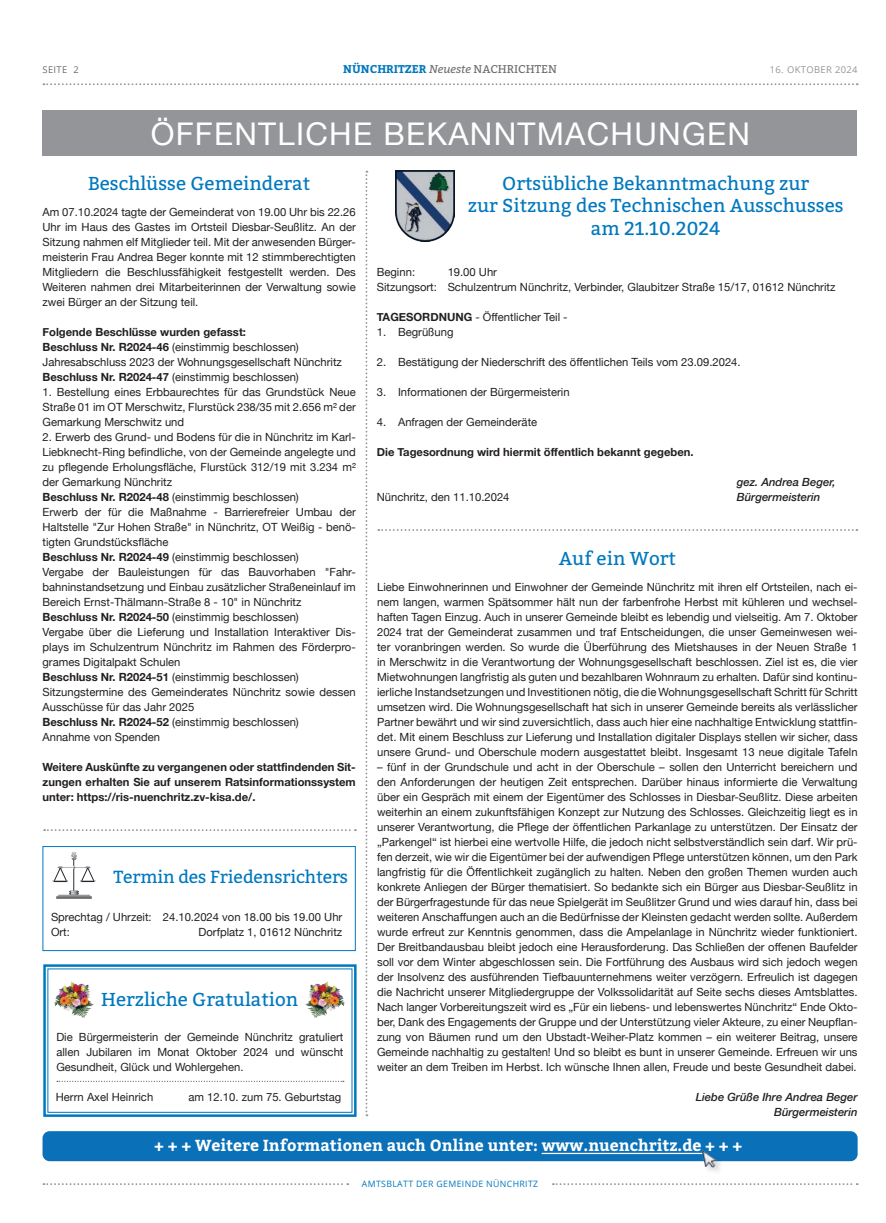
<style>
.page{position:relative;width:886px;height:1223px;background:#fff}
.page>*{position:absolute;margin:0;border:0;box-sizing:border-box;transform-origin:0 0}
.t1{font:31.25px "Helvetica Neue";letter-spacing:.04em;color:#fff}
.t2{font:18.75px/22.5px "Bitter";color:#0078be;text-align:center}
.t3{font:17.5px "Bitter";letter-spacing:-.01em;color:#0078be}
.t4{font:700 16px "Bitter";color:#fff}
.t5{font:11.25px/15px "Helvetica Neue";color:#231f20;text-align:justify}
.t6{font:700 11.25px/15px "Helvetica Neue";color:#231f20;text-align:justify}
.t7{font:italic 500 11.25px/15px "Helvetica Neue";color:#231f20;text-align:right}
.t8{font:700 11.25px "Bitter";color:#0078be}
.t9{font:9.38px "Open Sans";letter-spacing:.04em;color:#939598}
.t10{font:9.38px "Open Sans";letter-spacing:.04em;color:#6c6d70}
.t11{font:8.75px "Open Sans";letter-spacing:.04em;color:#0078be}
.s1{font-weight:400;font-style:italic;color:#6c6d70}
.s2{font-weight:400;color:#6c6d70}
.s3{font-weight:700}
</style>
<div class="page">
<svg style="left:43px;top:83px;width:815px;height:2px"></svg>
<svg style="left:43px;top:1183px;width:305px;height:2px"></svg>
<svg style="left:553px;top:1183px;width:305px;height:2px"></svg>
<div style="left:42px;top:111px;width:815px;height:45px;background:#939598"></div>
<svg style="left:365px;top:171px;width:2px;height:945px"></svg>
<img style="left:395px;top:170px;width:59px;height:71px">
<svg style="left:378px;top:529px;width:479px;height:2px"></svg>
<svg style="left:44px;top:829px;width:312px;height:2px"></svg>
<svg style="left:43px;top:964px;width:314px;height:153px"></svg>
<img style="left:54px;top:978px;width:41px;height:40px">
<img style="left:305px;top:978px;width:41px;height:40px">
<svg style="left:57px;top:1080px;width:287px;height:2px"></svg>
<div style="left:42px;top:846px;width:314px;height:105px;border:1px solid #0078be"></div>
<svg style="left:52px;top:852px;width:44px;height:46px"></svg>
<div style="left:43px;top:1131px;width:814px;height:30px;background:#0a70b8;border-radius:7px"></div>
<img style="left:692px;top:1150px;width:35px;height:21px">
<hr style="left:542px;top:1152px;width:160px;height:2px;background:#fff">
<p class="t10" style="left:43px;top:63px;width:38px">SEITE 2</p>
<p class="t8" style="left:343px;top:61px;width:215px">NÜNCHRITZER <span class="s1">Neueste</span> <span class="s2">NACHRICHTEN</span></p>
<p class="t9" style="left:770px;top:63px;width:89px">16. OKTOBER 2024</p>
<h1 class="t1" style="left:151px;top:111px;width:601px">ÖFFENTLICHE BEKANNTMACHUNGEN</h1>
<h2 class="t2" style="left:468px;top:171px;width:377px">Ortsübliche Bekanntmachung zur<br>zur Sitzung des Technischen Ausschusses am 21.10.2024</h2>
<h2 class="t2" style="left:88px;top:171px;width:224px">Beschlüsse Gemeinderat</h2>
<p class="t5" style="left:43px;top:205px;width:315px">Am 07.10.2024 tagte der Gemeinderat von 19.00 Uhr bis 22.26<br>Uhr im Haus des Gastes im Ortsteil Diesbar-Seußlitz. An der Sitzung nahmen elf Mitglieder teil. Mit der anwesenden Bürger&shy;meisterin Frau Andrea Beger konnte mit 12 stimmberechtigten Mitgliedern die Beschlussfähigkeit festgestellt werden. Des Weiteren nahmen drei Mitarbeiterinnen der Verwaltung sowie zwei Bürger an der Sitzung teil.</p>
<p class="t5" style="left:43px;top:325px;width:301px;text-align:left"><span class="s3">Folgende Beschlüsse wurden gefasst:<br>Beschluss Nr. R2024-46</span> (einstimmig beschlossen)<br>Jahresabschluss 2023 der Wohnungsgesellschaft Nünchritz <span class="s3">Beschluss Nr. R2024-47</span> (einstimmig beschlossen)</p>
<p class="t5" style="left:43px;top:385px;width:315px">1. Bestellung eines Erbbaurechtes für das Grundstück Neue Straße 01 im OT Merschwitz, Flurstück 238/35 mit 2.656 m² der Gemarkung Merschwitz und</p>
<p class="t5" style="left:43px;top:430px;width:315px;text-align:left">2. Erwerb des Grund- und Bodens für die in Nünchritz im Karl-Liebknecht-Ring befindliche, von der Gemeinde angelegte und zu pflegende Erholungsfläche, Flurstück 312/19 mit 3.234 m² der Gemarkung Nünchritz<br><span class="s3">Beschluss Nr. R2024-48</span> (einstimmig beschlossen)<br>Erwerb der für die Maßnahme - Barrierefreier Umbau der Haltstelle "Zur Hohen Straße" in Nünchritz, OT Weißig - benö&shy;tigten Grundstücksfläche<br><span class="s3">Beschluss Nr. R2024-49</span> (einstimmig beschlossen)<br>Vergabe der Bauleistungen für das Bauvorhaben "Fahr&shy;bahninstandsetzung und Einbau zusätzlicher Straßeneinlauf im Bereich Ernst-Thälmann-Straße 8 - 10" in Nünchritz <span class="s3">Beschluss Nr. R2024-50</span> (einstimmig beschlossen)<br>Vergabe über die Lieferung und Installation Interaktiver Dis&shy;plays im Schulzentrum Nünchritz im Rahmen des Förderpro&shy;grames Digitalpakt Schulen<br><span class="s3">Beschluss Nr. R2024-51</span> (einstimmig beschlossen)<br>Sitzungstermine des Gemeinderates Nünchritz sowie dessen Ausschüsse für das Jahr 2025<br><span class="s3">Beschluss Nr. R2024-52</span> (einstimmig beschlossen)<br>Annahme von Spenden</p>
<p class="t6" style="left:43px;top:759px;width:315px">Weitere Auskünfte zu vergangenen oder stattfindenden Sit&shy;zungen erhalten Sie auf unserem Ratsinformationssystem unter: https://ris-nuenchritz.zv-kisa.de/.</p>
<p class="t5" style="left:377px;top:265px;width:460px;text-indent:71px">19.00 Uhr<br>Sitzungsort: Schulzentrum Nünchritz, Verbinder, Glaubitzer Straße 15/17, 01612 Nünchritz</p>
<p class="t5" style="left:377px;top:310px;width:192px"><span class="s3">TAGESORDNUNG</span> - Öffentlicher Teil -</p>
<p class="t5" style="left:377px;top:325px;width:78px">1. Begrüßung</p>
<p class="t5" style="left:377px;top:355px;width:365px">2. Bestätigung der Niederschrift des öffentlichen Teils vom 23.09.2024.</p>
<p class="t5" style="left:377px;top:385px;width:194px">3. Informationen der Bürgermeisterin</p>
<p class="t5" style="left:377px;top:415px;width:162px">4. Anfragen der Gemeinderäte</p>
<p class="t6" style="left:377px;top:444px;width:318px">Die Tagesordnung wird hiermit öffentlich bekannt gegeben.</p>
<p class="t7" style="left:737px;top:473px;width:100px">gez. Andrea Beger,</p>
<p class="t5" style="left:377px;top:490px;width:134px">Nünchritz, den 11.10.2024</p>
<p class="t7" style="left:737px;top:488px;width:85px">Bürgermeisterin</p>
<p class="t5" style="left:377px;top:265px;width:40px">Beginn:</p>
<h2 class="t2" style="left:559px;top:547px;width:119px">Auf ein Wort</h2>
<p class="t5" style="left:377px;top:580px;width:482px">Liebe Einwohnerinnen und Einwohner der Gemeinde Nünchritz mit ihren elf Ortsteilen, nach ei&shy;nem langen, warmen Spätsommer hält nun der farbenfrohe Herbst mit kühleren und wechsel&shy;haften Tagen Einzug. Auch in unserer Gemeinde bleibt es lebendig und vielseitig. Am 7. Oktober 2024 trat der Gemeinderat zusammen und traf Entscheidungen, die unser Gemeinwesen wei&shy;ter voranbringen werden. So wurde die Überführung des Mietshauses in der Neuen Straße 1 in Merschwitz in die Verantwortung der Wohnungsgesellschaft beschlossen. Ziel ist es, die vier Mietwohnungen langfristig als guten und bezahlbaren Wohnraum zu erhalten. Dafür sind kontinu&shy;ierliche Instandsetzungen und Investitionen nötig, die die Wohnungsgesellschaft Schritt für Schritt umsetzen wird. Die Wohnungsgesellschaft hat sich in unserer Gemeinde bereits als verlässlicher Partner bewährt und wir sind zuversichtlich, dass auch hier eine nachhaltige Entwicklung stattfin&shy;det. Mit einem Beschluss zur Lieferung und Installation digitaler Displays stellen wir sicher, dass unsere Grund- und Oberschule modern ausgestattet bleibt. Insgesamt 13 neue digitale Tafeln</p>
<p class="t5" style="left:377px;top:760px;width:482px">– fünf in der Grundschule und acht in der Oberschule – sollen den Unterricht bereichern und den Anforderungen der heutigen Zeit entsprechen. Darüber hinaus informierte die Verwaltung über ein Gespräch mit einem der Eigentümer des Schlosses in Diesbar-Seußlitz. Diese arbeiten weiterhin an einem zukunftsfähigen Konzept zur Nutzung des Schlosses. Gleichzeitig liegt es in unserer Verantwortung, die Pflege der öffentlichen Parkanlage zu unterstützen. Der Einsatz der „Parkengel“ ist hierbei eine wertvolle Hilfe, die jedoch nicht selbstverständlich sein darf. Wir prü&shy;fen derzeit, wie wir die Eigentümer bei der aufwendigen Pflege unterstützen können, um den Park langfristig für die Öffentlichkeit zugänglich zu halten. Neben den großen Themen wurden auch konkrete Anliegen der Bürger thematisiert. So bedankte sich ein Bürger aus Diesbar-Seußlitz in der Bürgerfragestunde für das neue Spielgerät im Seußlitzer Grund und wies darauf hin, dass bei weiteren Anschaffungen auch an die Bedürfnisse der Kleinsten gedacht werden sollte. Außerdem wurde erfreut zur Kenntnis genommen, dass die Ampelanlage in Nünchritz wieder funktioniert.<br>Der Breitbandausbau bleibt jedoch eine Herausforderung. Das Schließen der offenen Baufelder soll vor dem Winter abgeschlossen sein. Die Fortführung des Ausbaus wird sich jedoch wegen der Insolvenz des ausführenden Tiefbauunternehmens weiter verzögern. Erfreulich ist dagegen die Nachricht unserer Mitgliedergruppe der Volkssolidarität auf Seite sechs dieses Amtsblattes.<br>Nach langer Vorbereitungszeit wird es „Für ein liebens- und lebenswertes Nünchritz“ Ende Okto&shy;ber, Dank des Engagements der Gruppe und der Unterstützung vieler Akteure, zu einer Neupflan&shy;zung von Bäumen rund um den Ubstadt-Weiher-Platz kommen – ein weiterer Beitrag, unsere Gemeinde nachhaltig zu gestalten! Und so bleibt es bunt in unserer Gemeinde. Erfreuen wir uns weiter an dem Treiben im Herbst. Ich wünsche Ihnen allen, Freude und beste Gesundheit dabei.</p>
<p class="t7" style="left:696px;top:1088px;width:163px">Liebe Grüße Ihre Andrea Beger<br>Bürgermeisterin</p>
<h3 class="t3" style="left:113px;top:864px;width:236px">Termin des Friedensrichters</h3>
<p class="t5" style="left:51px;top:910px;width:293px">Sprechtag / Uhrzeit: 24.10.2024 von 18.00 bis 19.00 Uhr<br>Ort:</p>
<p class="t5" style="left:199px;top:925px;width:145px">Dorfplatz 1, 01612 Nünchritz</p>
<h2 class="t2" style="left:101px;top:987px;width:199px">Herzliche Gratulation</h2>
<p class="t5" style="left:56px;top:1030px;width:289px">Die Bürgermeisterin der Gemeinde Nünchritz gratuliert allen Jubilaren im Monat Oktober 2024 und wünscht Gesundheit, Glück und Wohlergehen.</p>
<p class="t5" style="left:56px;top:1090px;width:99px">Herrn Axel Heinrich</p>
<p class="t5" style="left:189px;top:1090px;width:154px">am 12.10. zum 75. Geburtstag</p>
<h3 class="t4" style="left:154px;top:1133px;width:590px">+ + + Weitere Informationen auch Online unter: www.nuenchritz.de + + +</h3>
<p class="t11" style="left:362px;top:1177px;width:178px">AMTSBLATT DER GEMEINDE NÜNCHRITZ</p>
</div>
